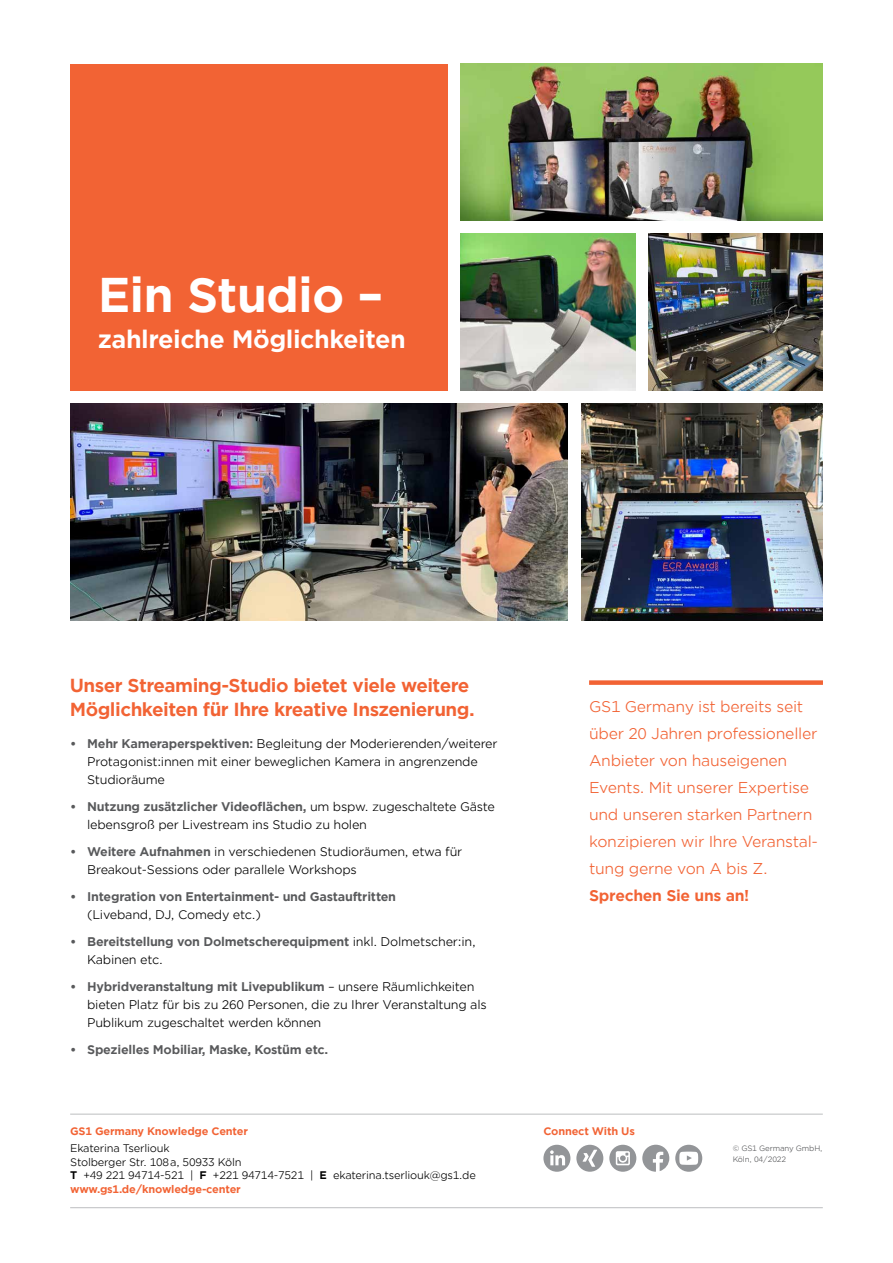
<style>
.page{position:relative;width:893px;height:1263px;background:#fff}
.page>*{position:absolute;margin:0;border:0;box-sizing:border-box;transform-origin:0 0}
.t1{font:700 46.5px "Gotham Office";letter-spacing:-.02em;color:#fff}
.t2{font:700 24px "Gotham Office";letter-spacing:-.02em;color:#fff}
.t3{font:700 18px/24px "Gotham Office";letter-spacing:-.03em;color:#f26334}
.t4{font:15px/27px "Gotham Office";letter-spacing:-.02em;color:#f26334}
.t5{font:700 15px "Gotham Office";letter-spacing:-.02em;color:#f26334}
.t6{font:12px/18px "Gotham Office";letter-spacing:-.02em;color:#000}
.t7{font:700 12px/18px "Gotham Office";letter-spacing:-.02em;color:#58595b}
.t8{font:10.5px/13.5px "Gotham Office";letter-spacing:-.02em;color:#000}
.t9{font:700 10.5px "Gotham Office";letter-spacing:-.02em;color:#f26334}
.t10{font:7.5px/10.5px "Gotham Office";letter-spacing:-.02em;color:#58595b}
.s1{font-weight:700;color:#58595b}
.s2{font-weight:400;color:#000}
.s3{font-weight:700}
.s4{font-weight:700;color:#f26334}
</style>
<div class="page">
<hr style="left:70px;top:1114px;width:753px;height:1px;background:#bcbec0">
<hr style="left:70px;top:1207px;width:753px;height:1px;background:#bcbec0">
<div style="left:70px;top:64px;width:377px;height:326px;background:#f26334"></div>
<img style="left:70px;top:403px;width:498px;height:217px">
<div style="left:576px;top:1145px;width:27px;height:27px;background:#939598;border-radius:50%"></div>
<svg style="left:583px;top:1150px;width:14px;height:17px"></svg>
<svg style="left:642px;top:1145px;width:27px;height:27px"></svg>
<svg style="left:609px;top:1145px;width:27px;height:27px"></svg>
<svg style="left:543px;top:1145px;width:27px;height:27px"></svg>
<svg style="left:675px;top:1145px;width:27px;height:27px"></svg>
<img style="left:581px;top:403px;width:242px;height:217px">
<img style="left:460px;top:234px;width:175px;height:156px">
<img style="left:648px;top:234px;width:175px;height:156px">
<div style="left:589px;top:680px;width:234px;height:5px;background:#f26334"></div>
<img style="left:460px;top:64px;width:363px;height:157px">
<h1 class="t1" style="left:98px;top:263px;width:287px">Ein Studio –</h1>
<h2 class="t2" style="left:98px;top:322px;width:309px">zahlreiche Möglichkeiten</h2>
<h3 class="t3" style="left:70px;top:673px;width:406px">Unser Streaming-Studio bietet viele weitere<br>Möglichkeiten für Ihre kreative Inszenierung.</h3>
<p class="t6" style="left:87px;top:734px;width:412px;text-indent:-17px"><span class="s1">• Mehr Kameraperspektiven:</span> Begleitung der Moderierenden/weiterer<br>Protagonist:innen mit einer beweglichen Kamera in angrenzende<br>Studioräume</p>
<p class="t6" style="left:87px;top:797px;width:409px;text-indent:-17px"><span class="s1">• Nutzung zusätzlicher Videoflächen,</span> um bspw. zugeschaltete Gäste lebensgroß per Livestream ins Studio zu holen</p>
<p class="t6" style="left:87px;top:842px;width:377px;text-indent:-17px"><span class="s1">• Weitere Aufnahmen</span> in verschiedenen Studioräumen, etwa für<br>Breakout-Sessions oder parallele Workshops</p>
<p class="t7" style="left:70px;top:887px;width:327px">• Integration von Entertainment- und Gastauftritten</p>
<p class="t6" style="left:87px;top:905px;width:175px">(Liveband, DJ, Comedy etc.)</p>
<p class="t7" style="left:87px;top:932px;width:390px;text-indent:-17px">• Bereitstellung von Dolmetscherequipment <span class="s2">inkl. Dolmetscher:in,<br>Kabinen etc.</span></p>
<p class="t6" style="left:87px;top:977px;width:401px;text-indent:-17px"><span class="s1">• Hybridveranstaltung mit Livepublikum</span> – unsere Räumlichkeiten bieten Platz für bis zu 260 Personen, die zu Ihrer Veranstaltung als<br>Publikum zugeschaltet werden können</p>
<p class="t7" style="left:70px;top:1040px;width:260px">• Spezielles Mobiliar, Maske, Kostüm etc.</p>
<p class="t9" style="left:70px;top:1123px;width:179px">GS1 Germany Knowledge Center</p>
<p class="t8" style="left:70px;top:1141px;width:407px">Ekaterina Tserliouk<br>Stolberger Str. 108a, 50933 Köln<br><span class="s3">T</span> +49 221 94714-521 | <span class="s3">F</span> +221 94714-7521 | <span class="s3">E</span> ekaterina.tserliouk@gs1.de <span class="s4">www.gs1.de/knowledge-center</span></p>
<p class="t4" style="left:589px;top:692px;width:230px">GS1 Germany ist bereits seit über 20 Jahren professioneller<br>Anbieter von hauseigenen<br>Events. Mit unserer Expertise und unseren starken Partnern konzipieren wir Ihre Veranstal&shy;tung gerne von A bis Z.</p>
<p class="t5" style="left:589px;top:885px;width:162px">Sprechen Sie uns an!</p>
<p class="t9" style="left:543px;top:1124px;width:93px">Connect With Us</p>
<p class="t10" style="left:733px;top:1143px;width:91px">© GS1 Germany GmbH,<br>Köln, 04/2022</p>
</div>
